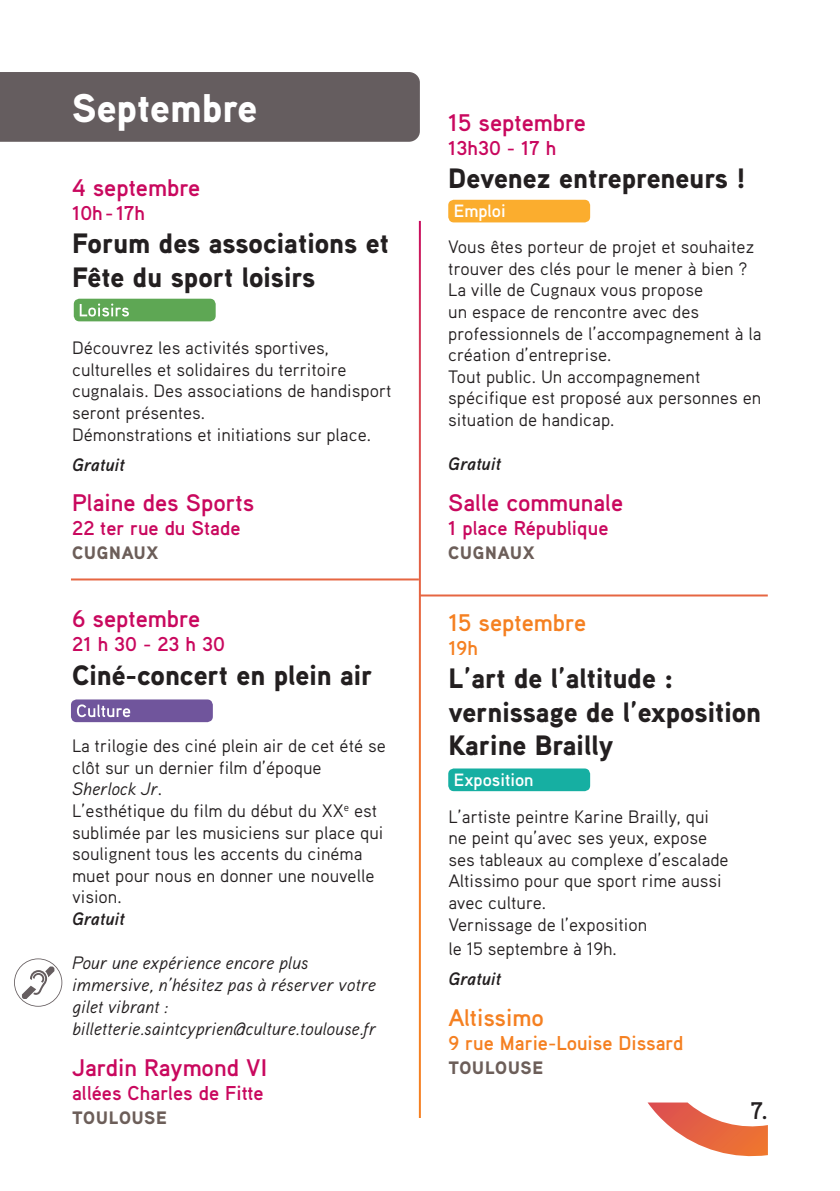
<style>
.page{position:relative;width:840px;height:1191px;background:#fff}
.page>*{position:absolute;margin:0;border:0;box-sizing:border-box;transform-origin:0 0}
.t1{font:900 40px "Aaux Pro";color:#fff}
.t2{font:900 28px/33.6px "Aaux Pro";color:#231f20}
.t3{font:700 24px "Aaux Pro";color:#c9085e}
.t4{font:700 24px "Aaux Pro";color:#f58021}
.t5{font:700 24px "Aaux Pro";color:#231f20}
.t6{font:700 20px "Aaux Pro";color:#c9085e}
.t7{font:700 20px "Aaux Pro";color:#f58021}
.t8{font:18px/21.6px "Aaux Pro";color:#231f20}
.t9{font:italic 18px/22px "Aaux Pro";color:#231f20}
.t10{font:18px "Aaux Pro Black OSF";letter-spacing:.05em;color:#6c5e59}
.t11{font:18px "Aaux Pro Bold Italic OSF";color:#231f20}
.t12{font:700 17.8px "Aaux Pro";color:#fff}
.s1{font-style:italic}
</style>
<div class="page">
<div style="left:0;top:72px;width:419px;height:70px;background:#655d5f"></div>
<hr style="left:71px;top:578px;width:347px;height:2px;background:#e66642">
<svg style="left:647px;top:1102px;width:120px;height:55px"></svg>
<div style="left:71px;top:699px;width:142px;height:23px;background:#70559c;border-radius:6px"></div>
<svg style="left:77px;top:704px;width:53px;height:13px"></svg>
<div style="left:74px;top:299px;width:141px;height:22px;background:#5ea754;border-radius:6px"></div>
<svg style="left:80px;top:303px;width:49px;height:13px"></svg>
<div style="left:448px;top:200px;width:141px;height:22px;background:#fbad2e;border-radius:6px"></div>
<svg style="left:14px;top:958px;width:48px;height:48px"></svg>
<hr style="left:419px;top:594px;width:348px;height:2px;background:#e66642">
<div style="left:448px;top:768px;width:141px;height:23px;background:#16afa2;border-radius:6px"></div>
<h1 class="t1" style="left:72px;top:83px;width:187px">Septembre</h1>
<h3 class="t3" style="left:72px;top:172px;width:130px">4 septembre</h3>
<p class="t6" style="left:72px;top:200px;width:74px">10h- 17h</p>
<h2 class="t2" style="left:72px;top:226px;width:318px">Forum des associations et<br>Fête du sport loisirs</h2>
<p class="t8" style="left:72px;top:336px;width:321px">Découvrez les activités sportives, culturelles et solidaires du territoire cugnalais. Des associations de handisport seront présentes.<br>Démonstrations et initiations sur place.</p>
<p class="t11" style="left:72px;top:453px;width:54px">Gratuit</p>
<h3 class="t3" style="left:72px;top:488px;width:183px">Plaine des Sports</h3>
<p class="t6" style="left:72px;top:516px;width:170px">22 ter rue du Stade</p>
<p class="t10" style="left:72px;top:541px;width:88px">CUGNAUX</p>
<h3 class="t3" style="left:72px;top:603px;width:129px">6 septembre</h3>
<p class="t6" style="left:72px;top:631px;width:154px">21 h 30 - 23 h 30</p>
<h2 class="t2" style="left:72px;top:657px;width:302px">Ciné-concert en plein air</h2>
<p class="t8" style="left:72px;top:734px;width:315px">La trilogie des ciné plein air de cet été se clôt sur un dernier film d’époque<br><span class="s1">Sherlock Jr</span>.<br>L’esthétique du film du début du XX<sup>e</sup> est sublimée par les musiciens sur place qui soulignent tous les accents du cinéma muet pour nous en donner une nouvelle vision.</p>
<p class="t11" style="left:72px;top:907px;width:54px">Gratuit</p>
<p class="t9" style="left:72px;top:951px;width:305px">Pour une expérience encore plus immersive, n’hésitez pas à réserver votre gilet vibrant : billetterie.saintcyprien@culture.toulouse.fr</p>
<h3 class="t3" style="left:72px;top:1052px;width:196px">Jardin Raymond VI</h3>
<p class="t6" style="left:72px;top:1080px;width:193px">allées Charles de Fitte</p>
<p class="t10" style="left:72px;top:1106px;width:96px">TOULOUSE</p>
<h3 class="t3" style="left:448px;top:107px;width:139px">15 septembre</h3>
<p class="t6" style="left:448px;top:135px;width:109px">13h30 - 17 h</p>
<h2 class="t2" style="left:448px;top:161px;width:299px">Devenez entrepreneurs !</h2>
<p class="t12" style="left:453px;top:200px;width:53px">Emploi</p>
<p class="t8" style="left:448px;top:235px;width:315px">Vous êtes porteur de projet et souhaitez trouver des clés pour le mener à bien ?<br>La ville de Cugnaux vous propose<br>un espace de rencontre avec des professionnels de l’accompagnement à la création d’entreprise.<br>Tout public. Un accompagnement spécifique est proposé aux personnes en situation de handicap.</p>
<p class="t11" style="left:448px;top:452px;width:54px">Gratuit</p>
<h3 class="t3" style="left:448px;top:487px;width:176px">Salle communale</h3>
<p class="t6" style="left:448px;top:515px;width:161px">1 place République</p>
<p class="t10" style="left:448px;top:541px;width:88px">CUGNAUX</p>
<h3 class="t4" style="left:448px;top:607px;width:139px">15 septembre</h3>
<p class="t7" style="left:448px;top:635px;width:31px">19h</p>
<h2 class="t2" style="left:448px;top:660px;width:314px">L’art de l’altitude : vernissage de l’exposition<br>Karine Brailly</h2>
<p class="t12" style="left:453px;top:768px;width:81px">Exposition</p>
<p class="t8" style="left:448px;top:805px;width:282px">L’artiste peintre Karine Brailly, qui ne peint qu’avec ses yeux, expose ses tableaux au complexe d’escalade<br>Altissimo pour que sport rime aussi avec culture.<br>Vernissage de l’exposition</p>
<p class="t8" style="left:448px;top:937px;width:170px">le 15 septembre à 19h.</p>
<p class="t11" style="left:448px;top:966px;width:54px">Gratuit</p>
<h3 class="t4" style="left:448px;top:1001px;width:97px">Altissimo</h3>
<p class="t7" style="left:448px;top:1029px;width:236px">9 rue Marie-Louise Dissard</p>
<p class="t10" style="left:448px;top:1055px;width:96px">TOULOUSE</p>
<h3 class="t5" style="left:750px;top:1095px;width:19px">7.</h3>
</div>
